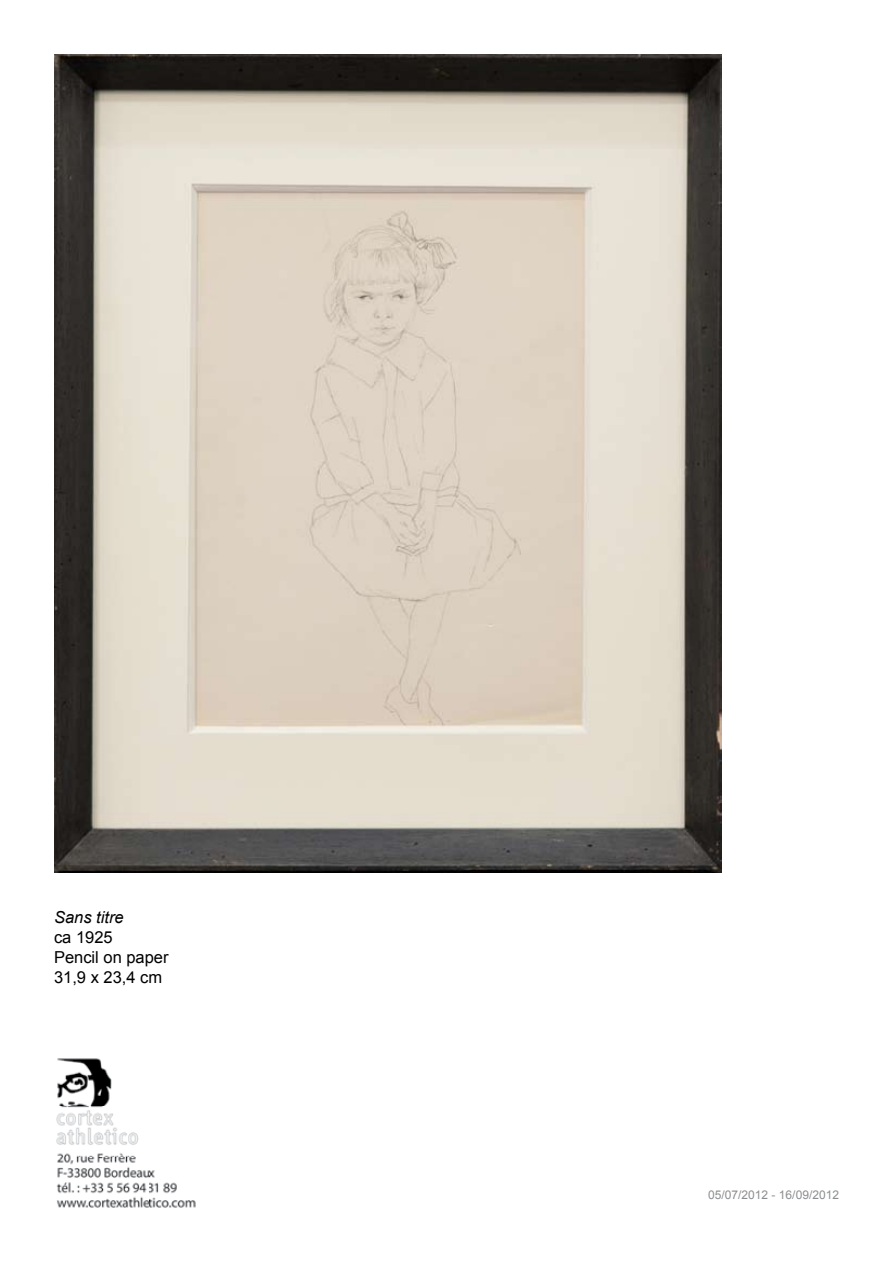
<style>
.page{position:relative;width:893px;height:1263px;background:#fff}
.page>*{position:absolute;margin:0;border:0;box-sizing:border-box;transform-origin:0 0}
.t1{font:16.5px/19.8px "Arial";color:#000}
.t2{font:italic 16.5px "Arial";color:#000}
.t3{font:12px "Arial";color:#8b8d8f}
</style>
<div class="page">
<img style="left:56px;top:1058px;width:140px;height:150px">
<img style="left:54px;top:54px;width:667px;height:819px">
<p class="t2" style="left:54px;top:907px;width:71px">Sans titre</p>
<p class="t1" style="left:54px;top:928px;width:116px">ca 1925<br>Pencil on paper<br>31,9 x 23,4 cm</p>
<p class="t3" style="left:708px;top:1187px;width:132px">05/07/2012 - 16/09/2012</p>
</div>
